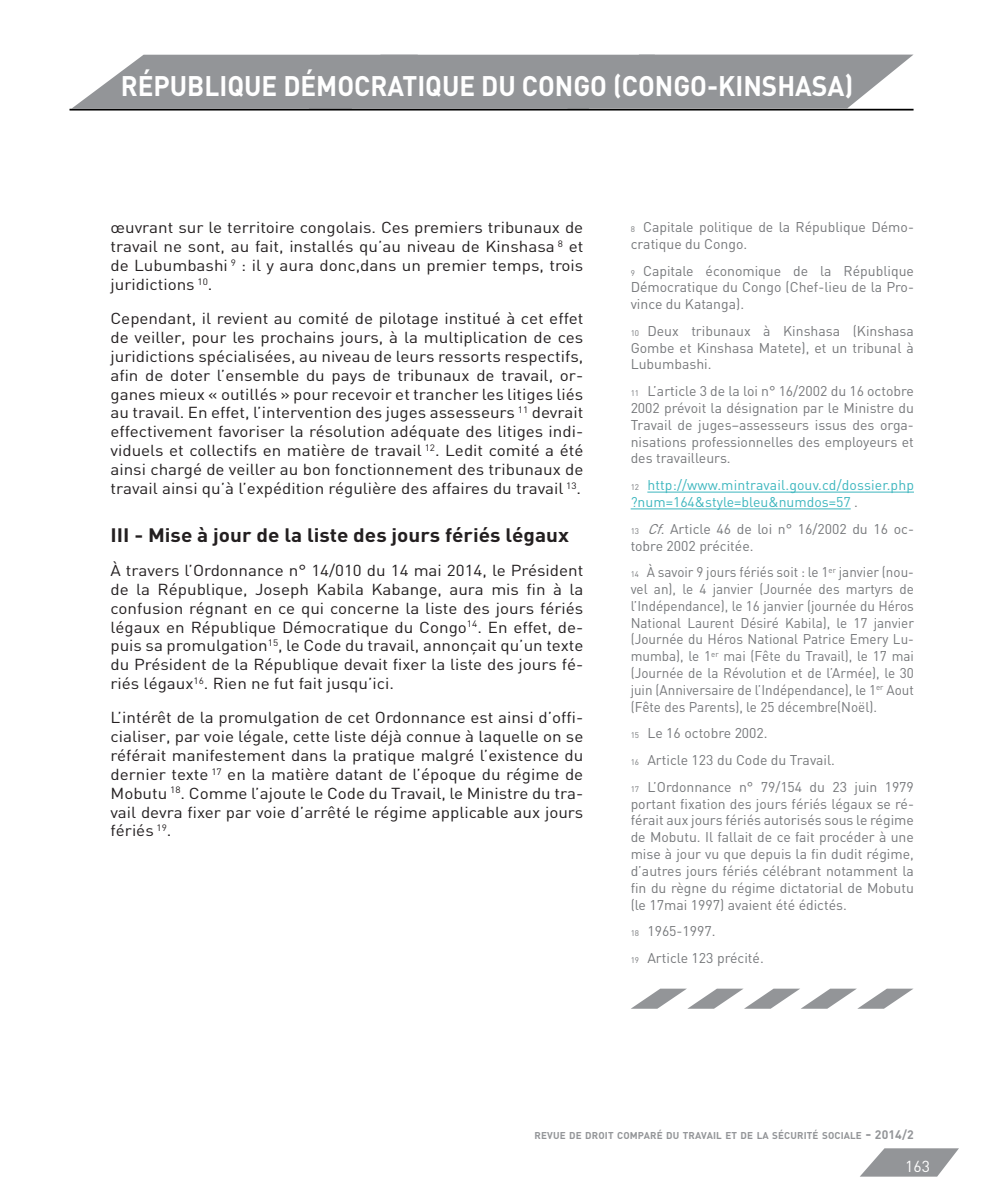
<style>
.page{position:relative;width:993px;height:1191px;background:#fff}
.page>*{position:absolute;margin:0;border:0;box-sizing:border-box;transform-origin:0 0}
.t1{font:700 28px "DIN";color:#fff;scale:.93 1}
.t2{font:700 19.25px "DIN";color:#231f20;scale:1.08 1}
.t3{font:15.75px/18.9px "DIN";color:#231f20;text-align:justify;scale:1.08 1}
.t4{font:15.75px "DIN";color:#fff}
.t5{font:14px/16.8px "DIN";color:#76787b}
.t6{font:14px/16.8px "DIN";color:#76787b;text-align:justify;scale:.96 1}
.t7{font:14px/16.8px "DIN";letter-spacing:.01em;color:#3cb6be}
.t8{font:700 9.8px "DIN";letter-spacing:.015em;color:#939598}
.s1{font-size:8.22px}
.s2{font-size:8.22px;color:#76787b}
.s3{color:#76787b}
.s4{font-style:italic}
.s5{font-size:14px}
.s6{font-size:12.25px}
</style>
<div class="page">
<svg style="left:72px;top:55px;width:841px;height:53px;background:#9b9da0"></svg>
<hr style="left:69px;top:109px;width:844px;height:1px;background:#000">
<svg style="left:632px;top:988px;width:281px;height:20px"></svg>
<hr style="left:647px;top:492px;width:266px;height:1px;background:#3cb6be">
<hr style="left:630px;top:508px;width:220px;height:1px;background:#3cb6be">
<svg style="left:860px;top:1148px;width:98px;height:28px"></svg>
<h1 class="t1" style="left:121px;top:67px;width:268px">RÉPUBLIQUE Démocratiqu</h1>
<h1 class="t1" style="left:459px;top:67px;width:425px">e DU CONGO (congo-Kinshasa)</h1>
<p class="t3" style="left:110px;top:218px;width:439px">œuvrant sur le territoire congolais. Ces premiers tribunaux de travail ne sont, au fait, installés qu’au niveau de Kinshasa <sup>8</sup> et de Lubumbashi <sup>9</sup> : il y aura donc,dans un premier temps, trois juridictions <sup>10</sup>.</p>
<p class="t3" style="left:110px;top:308px;width:439px">Cependant, il revient au comité de pilotage institué à cet effet de veiller, pour les prochains jours, à la multiplication de ces juridictions spécialisées, au niveau de leurs ressorts respectifs, afin de doter l’ensemble du pays de tribunaux de travail, or&shy;ganes mieux « outillés » pour recevoir et trancher les litiges liés au travail. En effet, l’intervention des juges assesseurs <sup>11</sup> devrait effectivement favoriser la résolution adéquate des litiges indi&shy;viduels et collectifs en matière de travail <sup>12</sup>. Ledit comité a été ainsi chargé de veiller au bon fonctionnement des tribunaux de travail ainsi qu’à l’expédition régulière des affaires du travail <sup>13</sup>.</p>
<p class="t2" style="left:110px;top:522px;width:426px">III - M ise à jour de la liste des jours fériés légaux</p>
<p class="t3" style="left:110px;top:560px;width:439px">À travers l’Ordonnance n° 14/010 du 14 mai 2014, le Président de la République, Joseph Kabila Kabange, aura mis fin à la confusion régnant en ce qui concerne la liste des jours fériés légaux en République Démocratique du Congo<sup>14</sup>. En effet, de&shy;puis sa promulgation<sup>15</sup>, le Code du travail, annonçait qu’un texte du Président de la République devait fixer la liste des jours fé&shy;riés légaux<sup>16</sup>. Rien ne fut fait jusqu’ici.</p>
<p class="t3" style="left:110px;top:707px;width:439px">L’intérêt de la promulgation de cet Ordonnance est ainsi d’offi&shy;cialiser, par voie légale, cette liste déjà connue à laquelle on se référait manifestement dans la pratique malgré l’existence du dernier texte <sup>17</sup> en la matière datant de l’époque du régime de Mobutu <sup>18</sup>. Comme l’ajoute le Code du Travail, le Ministre du tra&shy;vail devra fixer par voie d’arrêté le régime applicable aux jours fériés <sup>19</sup>.</p>
<p class="t5" style="left:630px;top:218px;width:285px"><span class="s1">8</span> Capitale politique de la République Démo&shy;cratique du Congo.</p>
<p class="t5" style="left:630px;top:262px;width:285px;text-align:justify"><span class="s1">9</span> Capitale économique de la République Démocratique du Congo (Chef-lieu de la Pro&shy;vince du Katanga).</p>
<p class="t5" style="left:630px;top:322px;width:285px;text-align:justify"><span class="s1">10</span> Deux tribunaux à Kinshasa (Kinshasa Gombe et Kinshasa Matete), et un tribunal à Lubumbashi.</p>
<p class="t5" style="left:630px;top:382px;width:285px;text-align:justify"><span class="s1">11</span> L’article 3 de la loi n° 16/2002 du 16 octobre 2002 prévoit la désignation par le Ministre du Travail de juges–assesseurs issus des orga&shy;nisations professionnelles des employeurs et des travailleurs.</p>
<p class="t7" style="left:630px;top:476px;width:285px"><span class="s2">12</span> http://www.mintravail.gouv.cd/dossier.php ?num=164&amp;style=bleu&amp;numdos=57 <span class="s3">.</span></p>
<p class="t5" style="left:630px;top:520px;width:285px"><span class="s1">13</span> <span class="s4">Cf</span>. Article 46 de loi n° 16/2002 du 16 oc&shy;tobre 2002 précitée.</p>
<p class="t6" style="left:630px;top:563px;width:296px"><span class="s1">14</span> À savoir 9 jours fériés soit : le 1<sup>er</sup> janvier (nou&shy;vel an), le 4 janvier (Journée des martyrs de l’Indépendance), le 16 janvier (journée du Héros National Laurent Désiré Kabila), le 17 janvier (Journée du Héros National Patrice Emery Lu&shy;mumba), le 1<sup>er</sup> mai (Fête du Travail), le 17 mai (Journée de la Révolution et de l’Armée), le 30 juin (Anniversaire de l’Indépendance), le 1<sup>er</sup> Aout (Fête des Parents), le 25 décembre(N oël).</p>
<p class="t5" style="left:630px;top:719px;width:285px;line-height:26.8px"><span class="s1">15</span> Le 16 octobre 2002.<br><span class="s1">16</span> Article 123 du Code du Travail.<br><span class="s1">17</span> L’Ordonnance n° 79/154 du 23 juin 1979</p>
<p class="t5" style="left:630px;top:795px;width:285px;text-align:justify">portant fixation des jours fériés légaux se ré&shy;férait aux jours fériés autorisés sous le régime de Mobutu. Il fallait de ce fait procéder à une mise à jour vu que depuis la fin dudit régime, d’autres jours fériés célébrant notamment la fin du règne du régime dictatorial de Mobutu (le 17mai 1997) avaient été édictés.</p>
<p class="t5" style="left:630px;top:917px;width:135px;line-height:26.8px"><span class="s1">18</span> 1965-1997.<br><span class="s1">19</span> Article 123 précité.</p>
<p class="t8" style="left:534px;top:1129px;width:380px">REVUE DE DROIT COMPARÉ DU TRAVAIL ET DE LA SÉCURITÉ SOCIALE <span class="s5">-</span> <span class="s6">2014/2</span></p>
<p class="t4" style="left:904px;top:1156px;width:26px">163</p>
</div>
